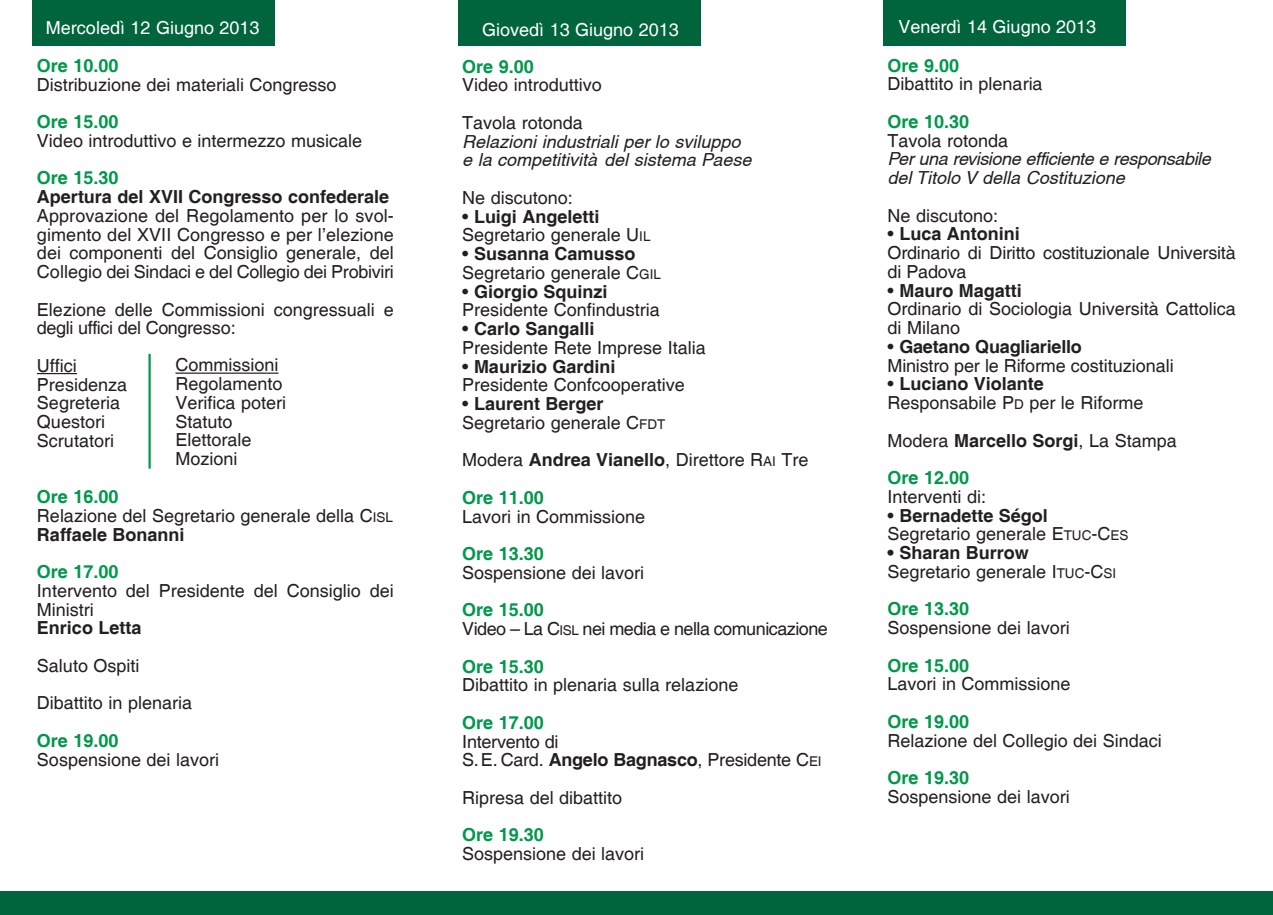
<style>
.page{position:relative;width:1273px;height:915px;background:#fff}
.page>*{position:absolute;margin:0;border:0;box-sizing:border-box;transform-origin:0 0}
.t1{font:18px/18.8px "Helvetica";color:#231f20}
.t2{font:700 18px "Helvetica";color:#00984a}
.t3{font:italic 18px/18.8px "Helvetica";letter-spacing:-.02em;color:#231f20}
.t4{font:italic 18px/18.8px "Helvetica";color:#231f20}
.t5{font:18px "Helvetica";color:#fff}
.t6{font:18px/18.8px "Helvetica";letter-spacing:-.03em;color:#231f20}
.t7{font:700 18px "Helvetica";color:#231f20}
.s1{font-weight:700;color:#00984a}
.s2{font-size:13.5px}
.s3{font-weight:700}
</style>
<div class="page">
<div style="left:33px;top:0;width:242px;height:46px;background:#00643d"></div>
<hr style="left:37px;top:373px;width:40px;height:1px;background:#231f20">
<hr style="left:175px;top:373px;width:103px;height:1px;background:#231f20">
<hr style="left:148px;top:354px;width:3px;height:115px;background:#00984a">
<div style="left:0;top:892px;width:1273px;height:23px;background:#00643d"></div>
<div style="left:459px;top:0;width:242px;height:46px;background:#00643d"></div>
<div style="left:884px;top:0;width:242px;height:46px;background:#00643d"></div>
<p class="t5" style="left:46px;top:17px;width:215px">Mercoledì 12 Giugno 2013</p>
<p class="t2" style="left:37px;top:55px;width:83px">Ore 10.00</p>
<p class="t1" style="left:37px;top:75px;width:301px">Distribuzione dei materiali Congresso</p>
<p class="t2" style="left:37px;top:111px;width:83px">Ore 15.00</p>
<p class="t1" style="left:37px;top:131px;width:327px">Video introduttivo e intermezzo musicale</p>
<p class="t2" style="left:37px;top:168px;width:83px">Ore 15.30</p>
<p class="t7" style="left:37px;top:186px;width:354px">Apertura del XVII Congresso confederale</p>
<p class="t1" style="left:37px;top:206px;width:358px;text-align:justify">Approvazione del Regolamento per lo svol&shy;gimento del XVII Congresso e per l’elezione dei componenti del Consiglio generale, del Collegio dei Sindaci e del Collegio dei Probiviri</p>
<p class="t1" style="left:37px;top:300px;width:358px">Elezione delle Commissioni congressuali e degli uffici del Congresso:</p>
<p class="t1" style="left:37px;top:356px;width:92px">Uffici<br>Presidenza<br>Segreteria<br>Questori<br>Scrutatori</p>
<p class="t1" style="left:175px;top:356px;width:112px">Commissioni<br>Regolamento<br>Verifica poteri<br>Statuto<br>Elettorale<br>Mozioni</p>
<p class="t1" style="left:37px;top:487px;width:357px"><span class="s1">Ore 16.00<br></span>Relazione del Segretario generale della C<span class="s2">ISL<br></span><span class="s3">Raffaele Bonanni</span></p>
<p class="t2" style="left:37px;top:561px;width:83px">Ore 17.00</p>
<p class="t1" style="left:37px;top:581px;width:358px">Intervento del Presidente del Consiglio dei<br>Ministri</p>
<p class="t7" style="left:37px;top:618px;width:106px">Enrico Letta</p>
<p class="t1" style="left:37px;top:647px;width:157px;line-height:37.5px">Saluto Ospiti<br>Dibattito in plenaria</p>
<p class="t2" style="left:37px;top:730px;width:83px">Ore 19.00</p>
<p class="t1" style="left:37px;top:750px;width:184px">Sospensione dei lavori</p>
<p class="t5" style="left:482px;top:19px;width:198px">Giovedì 13 Giugno 2013</p>
<p class="t2" style="left:462px;top:56px;width:73px">Ore 9.00</p>
<p class="t1" style="left:462px;top:66px;width:141px;line-height:37.5px">Video introduttivo<br>Tavola rotonda</p>
<p class="t4" style="left:462px;top:134px;width:291px">Relazioni industriali per lo sviluppo e la competitività del sistema Paese</p>
<p class="t1" style="left:462px;top:188px;width:112px">Ne discutono:</p>
<p class="t1" style="left:462px;top:207px;width:190px">• <span class="s3">Luigi Angeletti<br></span>Segretario generale U<span class="s2">IL</span></p>
<p class="t1" style="left:462px;top:244px;width:200px">• <span class="s3">Susanna Camusso<br></span>Segretario generale C<span class="s2">GIL</span></p>
<p class="t1" style="left:462px;top:282px;width:199px">• <span class="s3">Giorgio Squinzi<br></span>Presidente Confindustria</p>
<p class="t1" style="left:462px;top:319px;width:245px">• <span class="s3">Carlo Sangalli<br></span>Presidente Rete Imprese Italia</p>
<p class="t1" style="left:462px;top:357px;width:224px">• <span class="s3">Maurizio Gardini<br></span>Presidente Confcooperative</p>
<p class="t1" style="left:462px;top:394px;width:205px">• <span class="s3">Laurent Berger<br></span>Segretario generale C<span class="s2">FDT</span></p>
<p class="t1" style="left:462px;top:441px;width:348px;line-height:37.5px">Modera <span class="s3">Andrea Vianello</span>, Direttore R<span class="s2">AI</span> Tre<br><span class="s1">Ore 11.00</span></p>
<p class="t1" style="left:462px;top:507px;width:185px">Lavori in Commissione</p>
<p class="t2" style="left:462px;top:543px;width:83px">Ore 13.30</p>
<p class="t1" style="left:462px;top:563px;width:184px">Sospensione dei lavori</p>
<p class="t6" style="left:462px;top:601px;width:367px"><span class="s1">Ore 15.00<br></span>Video – La C<span class="s2">ISL</span> nei media e nella comunicazione</p>
<p class="t2" style="left:462px;top:656px;width:83px">Ore 15.30</p>
<p class="t1" style="left:462px;top:676px;width:278px">Dibattito in plenaria sulla relazione</p>
<p class="t2" style="left:462px;top:712px;width:83px">Ore 17.00</p>
<p class="t1" style="left:462px;top:732px;width:361px">Intervento di<br>S.E. Card. <span class="s3">Angelo Bagnasco</span>, Presidente C<span class="s2">EI</span></p>
<p class="t1" style="left:462px;top:788px;width:162px">Ripresa del dibattito</p>
<p class="t2" style="left:462px;top:825px;width:83px">Ore 19.30</p>
<p class="t1" style="left:462px;top:844px;width:184px">Sospensione dei lavori</p>
<p class="t5" style="left:899px;top:17px;width:199px">Venerdì 14 Giugno 2013</p>
<p class="t2" style="left:888px;top:55px;width:73px">Ore 9.00</p>
<p class="t1" style="left:888px;top:75px;width:157px">Dibattito in plenaria</p>
<p class="t2" style="left:888px;top:111px;width:83px">Ore 10.30</p>
<p class="t1" style="left:888px;top:131px;width:122px">Tavola rotonda</p>
<p class="t3" style="left:888px;top:151px;width:325px">Per una revisione efficiente e responsabile del Titolo V della Costituzione</p>
<p class="t1" style="left:888px;top:206px;width:112px">Ne discutono:</p>
<p class="t1" style="left:888px;top:225px;width:350px">• <span class="s3">Luca Antonini<br></span>Ordinario di Diritto costituzionale Università di Padova</p>
<p class="t1" style="left:888px;top:281px;width:350px">• <span class="s3">Mauro Magatti<br></span>Ordinario di Sociologia Università Cattolica di Milano</p>
<p class="t1" style="left:888px;top:337px;width:288px">• <span class="s3">Gaetano Quagliariello<br></span>Ministro per le Riforme costituzionali</p>
<p class="t1" style="left:888px;top:375px;width:257px">• <span class="s3">Luciano Violante<br></span>Responsabile P<span class="s2">D</span> per le Riforme</p>
<p class="t1" style="left:888px;top:421px;width:291px;line-height:37.5px">Modera <span class="s3">Marcello Sorgi</span>, La Stampa<br><span class="s1">Ore 12.00</span></p>
<p class="t1" style="left:888px;top:487px;width:100px">Interventi di:</p>
<p class="t1" style="left:888px;top:506px;width:242px">• <span class="s3">Bernadette Ségol<br></span>Segretario generale E<span class="s2">TUC</span>-C<span class="s2">ES</span></p>
<p class="t1" style="left:888px;top:543px;width:230px"><span class="s3">• Sharan Burrow<br></span>Segretario generale I<span class="s2">TUC</span>-C<span class="s2">SI</span></p>
<p class="t2" style="left:888px;top:599px;width:83px">Ore 13.30</p>
<p class="t1" style="left:888px;top:618px;width:184px">Sospensione dei lavori</p>
<p class="t2" style="left:888px;top:655px;width:83px">Ore 15.00</p>
<p class="t1" style="left:888px;top:675px;width:185px">Lavori in Commissione</p>
<p class="t2" style="left:888px;top:711px;width:83px">Ore 19.00</p>
<p class="t1" style="left:888px;top:731px;width:276px">Relazione del Collegio dei Sindaci</p>
<p class="t2" style="left:888px;top:767px;width:83px">Ore 19.30</p>
<p class="t1" style="left:888px;top:787px;width:184px">Sospensione dei lavori</p>
</div>
